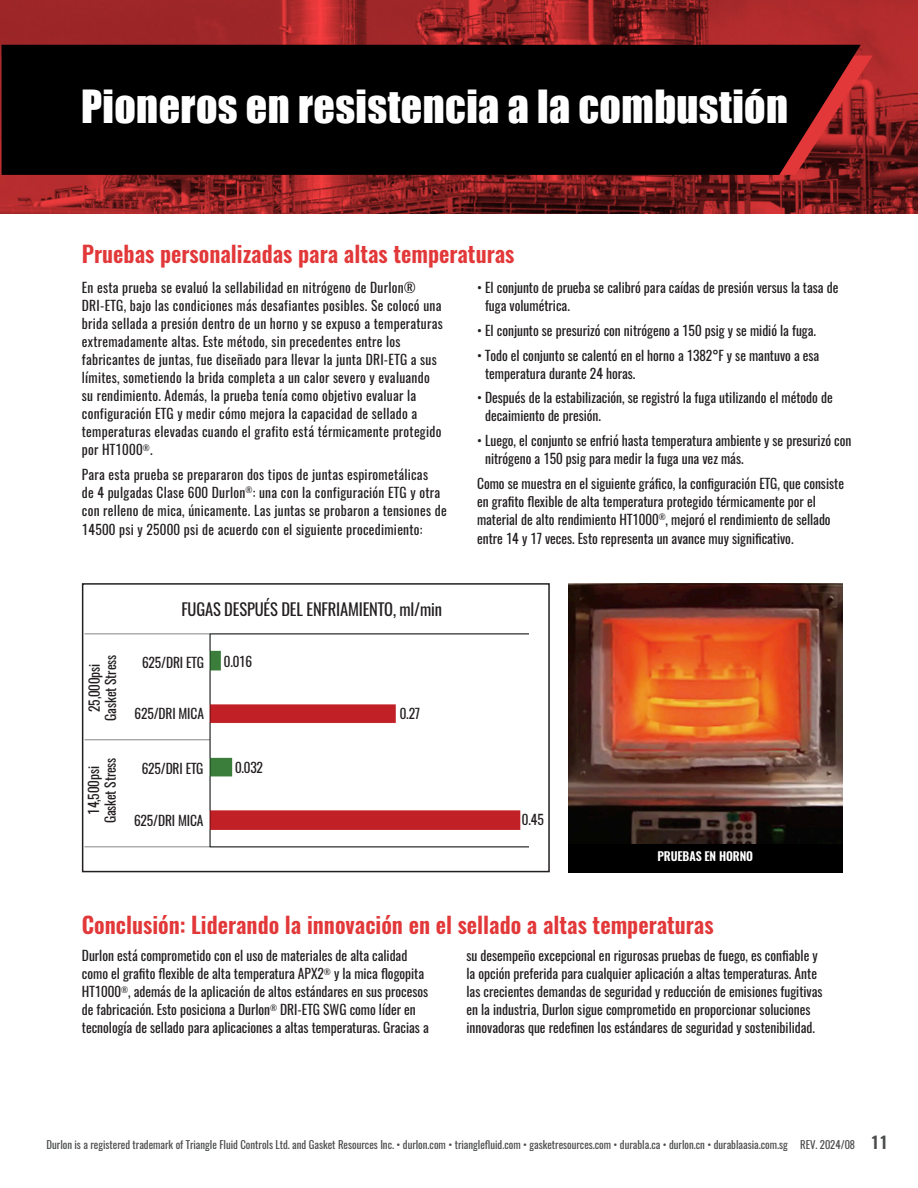
<style>
.page{position:relative;width:918px;height:1188px;background:#fff}
.page>*{position:absolute;margin:0;border:0;box-sizing:border-box;transform-origin:0 0}
.t1{font:42px "Impact";letter-spacing:.01em;color:#fff}
.t2{font:600 22.5px "Oswald";color:#e23839}
.Durlon{font:16.5px "Oswald";letter-spacing:-.01em;color:#231f20}
.Durlon-2{font:13.5px/18px "Oswald";color:#231f20}
.Durlon-3{font:13.5px/18px "Oswald";letter-spacing:.02em;color:#231f20}
.Durlon-4{font:600 12px "Oswald";letter-spacing:-.01em;color:#fff}
.t3{font:10.8px "Oswald";color:#4b4c4d}
.s1{font-weight:600;font-size:16.5px}
</style>
<div class="page">
<div style="left:569px;top:843px;width:274px;height:29px;background:#000"></div>
<img style="left:569px;top:583px;width:274px;height:260px">
<img style="left:0;top:0;width:918px;height:214px">
<img style="left:85px;top:633px;width:444px;height:215px">
<div style="left:82px;top:583px;width:468px;height:289px;border:2px solid #231f20"></div>
<div style="left:2px;top:45px;width:859px;height:130px;background:#000"></div>
<p class="t1" style="left:81px;top:74px;width:709px">Pioneros en resistencia a la combustión</p>
<p class="t2" style="left:82px;top:238px;width:434px">Pruebas personalizadas para altas temperaturas</p>
<p class="Durlon-3" style="left:82px;top:279px;width:362px">En esta prueba se evaluó la sellabilidad en nitrógeno de Durlon® DRI-ETG, bajo las condiciones más desafiantes posibles. Se colocó una brida sellada a presión dentro de un horno y se expuso a temperaturas extremadamente altas. Este método, sin precedentes entre los fabricantes de juntas, fue diseñado para llevar la junta DRI-ETG a sus límites, sometiendo la brida completa a un calor severo y evaluando su rendimiento. Además, la prueba tenía como objetivo evaluar la configuración ETG y medir cómo mejora la capacidad de sellado a temperaturas elevadas cuando el grafito está térmicamente protegido por HT1000<sup>®</sup>.</p>
<p class="Durlon-3" style="left:82px;top:465px;width:366px">Para esta prueba se prepararon dos tipos de juntas espirometálicas<br>de 4 pulgadas Clase 600 Durlon<sup>®</sup>: una con la configuración ETG y otra con relleno de mica, únicamente. Las juntas se probaron a tensiones de</p>
<p class="Durlon-3" style="left:82px;top:521px;width:342px">14500 psi y 25000 psi de acuerdo con el siguiente procedimiento:</p>
<p class="Durlon-2" style="left:85px;top:712px;width:50px;rotate:-90deg">25,000psi</p>
<p class="Durlon-2" style="left:102px;top:721px;width:67px;rotate:-90deg">Gasket Stress</p>
<p class="Durlon-2" style="left:85px;top:815px;width:50px;rotate:-90deg">14,500psi</p>
<p class="Durlon-2" style="left:101px;top:823px;width:67px;rotate:-90deg">Gasket Stress</p>
<p class="Durlon" style="left:181px;top:598px;width:262px">FUGAS DESPUÉS DEL ENFRIAMIENTO, ml/min</p>
<p class="Durlon-2" style="left:142px;top:653px;width:63px">625/DRI ETG</p>
<p class="Durlon-2" style="left:224px;top:653px;width:30px">0.016</p>
<p class="Durlon-2" style="left:135px;top:704px;width:71px">625/DRI MICA</p>
<p class="Durlon-2" style="left:400px;top:705px;width:22px">0.27</p>
<p class="Durlon-2" style="left:142px;top:759px;width:63px">625/DRI ETG</p>
<p class="Durlon-2" style="left:235px;top:759px;width:30px">0.032</p>
<p class="Durlon-2" style="left:134px;top:811px;width:71px">625/DRI MICA</p>
<p class="Durlon-2" style="left:485px;top:279px;width:355px;text-indent:-8px">• El conjunto de prueba se calibró para caídas de presión versus la tasa de fuga volumétrica.</p>
<p class="Durlon-2" style="left:477px;top:321px;width:340px">• El conjunto se presurizó con nitrógeno a 150 psig y se midió la fuga.</p>
<p class="Durlon-2" style="left:485px;top:346px;width:336px;text-indent:-8px">• Todo el conjunto se calentó en el horno a 1382°F y se mantuvo a esa temperatura durante 24 horas.</p>
<p class="Durlon-2" style="left:485px;top:389px;width:349px;text-indent:-8px">• Después de la estabilización, se registró la fuga utilizando el método de decaimiento de presión.</p>
<p class="Durlon-2" style="left:485px;top:432px;width:368px;text-indent:-8px">• Luego, el conjunto se enfrió hasta temperatura ambiente y se presurizó con nitrógeno a 150 psig para medir la fuga una vez más.</p>
<p class="Durlon-2" style="left:477px;top:474px;width:368px">Como se muestra en el siguiente gráfico, la configuración ETG, que consiste en grafito flexible de alta temperatura protegido térmicamente por el material de alto rendimiento HT1000<sup>®</sup>, mejoró el rendimiento de sellado</p>
<p class="Durlon-2" style="left:477px;top:530px;width:318px">entre 14 y 17 veces. Esto representa un avance muy significativo.</p>
<p class="Durlon-2" style="left:522px;top:810px;width:23px">0.45</p>
<p class="Durlon-4" style="left:657px;top:848px;width:97px">PRUEBAS EN HORNO</p>
<p class="t2" style="left:82px;top:909px;width:633px">Conclusión: Liderando la innovación en el sellado a altas temperaturas</p>
<p class="Durlon-2" style="left:82px;top:947px;width:348px">Durlon está comprometido con el uso de materiales de alta calidad como el grafito flexible de alta temperatura APX2<sup>®</sup> y la mica flogopita HT1000<sup>®</sup>, además de la aplicación de altos estándares en sus procesos de fabricación. Esto posiciona a Durlon<sup>®</sup> DRI-ETG SWG como líder en tecnología de sellado para aplicaciones a altas temperaturas. Gracias a</p>
<p class="Durlon-2" style="left:467px;top:947px;width:358px">su desempeño excepcional en rigurosas pruebas de fuego, es confiable y la opción preferida para cualquier aplicación a altas temperaturas. Ante las crecientes demandas de seguridad y reducción de emisiones fugitivas en la industria, Durlon sigue comprometido en proporcionar soluciones innovadoras que redefinen los estándares de seguridad y sostenibilidad.</p>
<p class="t3" style="left:46px;top:1138px;width:843px">Durlon is a registered trademark of Triangle Fluid Controls Ltd. and Gasket Resources Inc. • durlon.com • trianglefluid.com • gasketresources.com • durabla.ca • durlon.cn • durablaasia.com.sg REV. 2024/08 <span class="s1">11</span></p>
</div>
